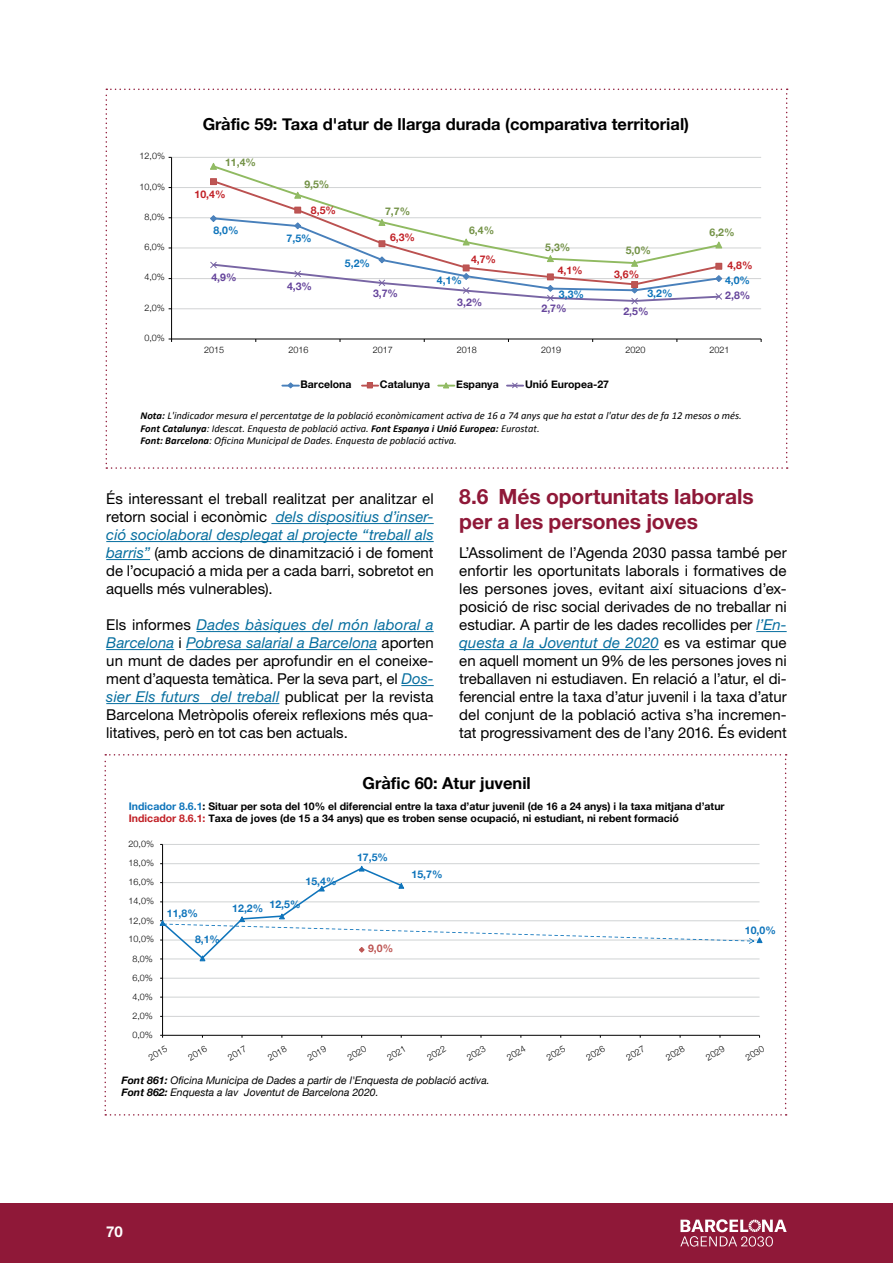
<style>
.page{position:relative;width:893px;height:1263px;background:#fff}
.page>*{position:absolute;margin:0;border:0;box-sizing:border-box;transform-origin:0 0}
.t1{font:700 21px/25.2px "Helvetica Neue LT Std";letter-spacing:-.005em;color:#8f1838}
.t2{font:700 16.5px "Helvetica Neue";color:#000}
.t3{font:15px/18px "Helvetica Neue LT Std";letter-spacing:-.005em;color:#000;text-align:justify}
.t4{font:700 15px "Helvetica Neue LT Std";color:#fff}
.t5{font:italic 10.5px/12.6px "Calibri";color:#000}
.t6{font:700 10.5px/12.6px "Helvetica Neue";color:#000}
.t7{font:italic 10.5px/12.6px "Helvetica Neue";color:#000}
.t8{font:700 10.5px "Helvetica Neue";color:#0e74bb}
.t9{font:700 10.5px "Helvetica Neue";color:#c12026}
.t10{font:700 10.5px "Helvetica Neue";color:#739246}
.t11{font:700 10.5px "Helvetica Neue";color:#65449b}
.t12{font:700 10.5px "Helvetica Neue";color:#bd5654}
.t13{font:300 9px "Helvetica Neue";color:#000}
.s1{font-weight:700}
.s2{font-style:italic;color:#066e9f}
.s3{color:#0e74bb}
.s4{color:#c12026}
</style>
<div class="page">
<div style="left:0;top:1203px;width:893px;height:60px;background:#8f1838"></div>
<svg style="left:680px;top:1219px;width:107px;height:27px"></svg>
<svg style="left:106px;top:89px;width:682px;height:380px"></svg>
<hr style="left:271px;top:523px;width:163px;height:1px;background:#066e9f">
<hr style="left:106px;top:541px;width:328px;height:1px;background:#066e9f">
<hr style="left:106px;top:559px;width:44px;height:1px;background:#066e9f">
<hr style="left:196px;top:631px;width:238px;height:1px;background:#066e9f">
<hr style="left:106px;top:649px;width:68px;height:1px;background:#066e9f">
<hr style="left:186px;top:649px;width:191px;height:1px;background:#066e9f">
<hr style="left:401px;top:685px;width:33px;height:1px;background:#066e9f">
<hr style="left:106px;top:703px;width:173px;height:1px;background:#066e9f">
<svg style="left:104px;top:754px;width:683px;height:361px"></svg>
<hr style="left:756px;top:631px;width:31px;height:1px;background:#066e9f">
<hr style="left:459px;top:649px;width:200px;height:1px;background:#066e9f">
<p class="t2" style="left:203px;top:112px;width:488px">Gràfic 59: Taxa d'atur de llarga durada (comparativa territorial)</p>
<p class="t13" style="left:140px;top:149px;width:27px">12,0%</p>
<p class="t10" style="left:225px;top:154px;width:32px">11,4%</p>
<p class="t13" style="left:140px;top:179px;width:27px">10,0%</p>
<p class="t9" style="left:195px;top:186px;width:32px">10,4%</p>
<p class="t10" style="left:304px;top:176px;width:27px">9,5%</p>
<p class="t13" style="left:144px;top:209px;width:22px">8,0%</p>
<p class="t9" style="left:311px;top:201px;width:27px">8,5%</p>
<p class="t10" style="left:385px;top:203px;width:27px">7,7%</p>
<p class="t13" style="left:144px;top:240px;width:22px">6,0%</p>
<p class="t13" style="left:144px;top:270px;width:22px">4,0%</p>
<p class="t13" style="left:144px;top:300px;width:22px">2,0%</p>
<p class="t8" style="left:213px;top:222px;width:27px">8,0%</p>
<p class="t11" style="left:211px;top:269px;width:27px">4,9%</p>
<p class="t8" style="left:287px;top:230px;width:27px">7,5%</p>
<p class="t11" style="left:287px;top:278px;width:27px">4,3%</p>
<p class="t8" style="left:345px;top:255px;width:27px">5,2%</p>
<p class="t9" style="left:390px;top:229px;width:27px">6,3%</p>
<p class="t11" style="left:373px;top:285px;width:27px">3,7%</p>
<p class="t10" style="left:469px;top:222px;width:27px">6,4%</p>
<p class="t8" style="left:437px;top:272px;width:27px">4,1%</p>
<p class="t9" style="left:471px;top:251px;width:27px">4,7%</p>
<p class="t11" style="left:457px;top:294px;width:27px">3,2%</p>
<p class="t10" style="left:545px;top:239px;width:27px">5,3%</p>
<p class="t10" style="left:626px;top:242px;width:27px">5,0%</p>
<p class="t9" style="left:558px;top:262px;width:27px">4,1%</p>
<p class="t9" style="left:614px;top:266px;width:27px">3,6%</p>
<p class="t8" style="left:559px;top:286px;width:27px">3,3%</p>
<p class="t8" style="left:647px;top:285px;width:27px">3,2%</p>
<p class="t11" style="left:541px;top:300px;width:27px">2,7%</p>
<p class="t11" style="left:623px;top:303px;width:27px">2,5%</p>
<p class="t10" style="left:709px;top:224px;width:27px">6,2%</p>
<p class="t9" style="left:727px;top:257px;width:27px">4,8%</p>
<p class="t8" style="left:725px;top:272px;width:27px">4,0%</p>
<p class="t11" style="left:725px;top:287px;width:27px">2,8%</p>
<p class="t13" style="left:144px;top:331px;width:22px">0,0%</p>
<p class="t13" style="left:204px;top:343px;width:22px">2015</p>
<p class="t13" style="left:288px;top:343px;width:22px">2016</p>
<p class="t13" style="left:373px;top:343px;width:22px">2017</p>
<p class="t13" style="left:457px;top:343px;width:22px">2018</p>
<p class="t13" style="left:541px;top:343px;width:22px">2019</p>
<p class="t13" style="left:625px;top:343px;width:22px">2020</p>
<p class="t13" style="left:710px;top:343px;width:22px">2021</p>
<p class="t6" style="left:301px;top:379px;width:52px">Barcelona</p>
<p class="t6" style="left:380px;top:379px;width:52px">Catalunya</p>
<p class="t6" style="left:456px;top:379px;width:44px">Espanya</p>
<p class="t6" style="left:525px;top:379px;width:85px">Unió Europea-27</p>
<p class="t5" style="left:140px;top:409px;width:603px"><span class="s1">Nota:</span> L'indicador mesura el percentatge de la població econòmicament activa de 16 a 74 anys que ha estat a l'atur des de fa 12 mesos o més.<br><span class="s1">Font Catalunya</span>: Idescat. Enquesta de població activa. <span class="s1">Font Espanya i Unió Europea:</span> Eurostat.<br><span class="s1">Font: Barcelona</span>: Oficina Municipal de Dades. Enquesta de població activa.</p>
<p class="t3" style="left:106px;top:489px;width:329px">És interessant el treball realitzat per analitzar el retorn social i econòmic <span class="s2">dels dispositius d’inser&shy;ció sociolaboral desplegat al projecte “treball als barris”</span> (amb accions de dinamització i de foment de l’ocupació a mida per a cada barri, sobretot en aquells més vulnerables).</p>
<p class="t3" style="left:106px;top:615px;width:329px">Els informes <span class="s2">Dades bàsiques del món laboral a Barcelona</span> i <span class="s2">Pobresa salarial a Barcelona</span> aporten un munt de dades per aprofundir en el coneixe&shy;ment d’aquesta temàtica. Per la seva part, el <span class="s2">Dos&shy;sier Els futurs del treball</span> publicat per la revista Barcelona Metròpolis ofereix reflexions més qua&shy;litatives, però en tot cas ben actuals.</p>
<h1 class="t1" style="left:459px;top:483px;width:296px">8.6 Més oportunitats laborals per a les persones joves</h1>
<p class="t3" style="left:459px;top:543px;width:329px">L’Assoliment de l’Agenda 2030 passa també per enfortir les oportunitats laborals i formatives de les persones joves, evitant així situacions d’ex&shy;posició de risc social derivades de no treballar ni estudiar. A partir de les dades recollides per <span class="s2">l’En&shy;questa a la Joventut de 2020</span> es va estimar que en aquell moment un 9% de les persones joves ni treballaven ni estudiaven. En relació a l’atur, el di&shy;ferencial entre la taxa d’atur juvenil i la taxa d’atur del conjunt de la població activa s’ha incremen&shy;tat progressivament des de l’any 2016. És evident</p>
<p class="t2" style="left:362px;top:770px;width:170px">Gràfic 60: Atur juvenil</p>
<p class="t6" style="left:129px;top:800px;width:597px"><span class="s3">Indicador 8.6.1</span>: Situar per sota del 10% el diferencial entre la taxa d’atur juvenil (de 16 a 24 anys) i la taxa mitjana d’atur<br><span class="s4">Indicador 8.6.1:</span> Taxa de joves (de 15 a 34 anys) que es troben sense ocupació, ni estudiant, ni rebent formació</p>
<p class="t13" style="left:129px;top:837px;width:27px">20,0%</p>
<p class="t13" style="left:129px;top:856px;width:27px">18,0%</p>
<p class="t13" style="left:129px;top:875px;width:27px">16,0%</p>
<p class="t13" style="left:129px;top:894px;width:27px">14,0%</p>
<p class="t13" style="left:129px;top:913px;width:27px">12,0%</p>
<p class="t13" style="left:129px;top:932px;width:27px">10,0%</p>
<p class="t13" style="left:132px;top:951px;width:22px">8,0%</p>
<p class="t13" style="left:132px;top:970px;width:22px">6,0%</p>
<p class="t13" style="left:132px;top:989px;width:22px">4,0%</p>
<p class="t13" style="left:132px;top:1008px;width:22px">2,0%</p>
<p class="t13" style="left:132px;top:1027px;width:22px">0,0%</p>
<p class="t8" style="left:167px;top:905px;width:32px">11,8%</p>
<p class="t8" style="left:195px;top:931px;width:27px">8,1%</p>
<p class="t8" style="left:306px;top:873px;width:32px">15,4%</p>
<p class="t8" style="left:232px;top:898px;width:70px">12,2% 12,5%</p>
<p class="t8" style="left:357px;top:849px;width:32px">17,5%</p>
<p class="t8" style="left:412px;top:866px;width:32px">15,7%</p>
<p class="t12" style="left:368px;top:940px;width:27px">9,0%</p>
<p class="t8" style="left:745px;top:922px;width:32px">10,0%</p>
<p class="t13" style="left:145px;top:1052px;width:22px;rotate:-30deg">2015</p>
<p class="t13" style="left:185px;top:1052px;width:22px;rotate:-30deg">2016</p>
<p class="t13" style="left:225px;top:1052px;width:22px;rotate:-30deg">2017</p>
<p class="t13" style="left:265px;top:1052px;width:22px;rotate:-30deg">2018</p>
<p class="t13" style="left:305px;top:1052px;width:22px;rotate:-30deg">2019</p>
<p class="t13" style="left:344px;top:1052px;width:22px;rotate:-30deg">2020</p>
<p class="t13" style="left:384px;top:1052px;width:22px;rotate:-30deg">2021</p>
<p class="t13" style="left:424px;top:1052px;width:22px;rotate:-30deg">2022</p>
<p class="t13" style="left:464px;top:1052px;width:22px;rotate:-30deg">2023</p>
<p class="t13" style="left:504px;top:1052px;width:22px;rotate:-30deg">2024</p>
<p class="t13" style="left:544px;top:1052px;width:22px;rotate:-30deg">2025</p>
<p class="t13" style="left:583px;top:1052px;width:22px;rotate:-30deg">2026</p>
<p class="t13" style="left:623px;top:1052px;width:22px;rotate:-30deg">2027</p>
<p class="t13" style="left:663px;top:1052px;width:22px;rotate:-30deg">2028</p>
<p class="t13" style="left:703px;top:1052px;width:22px;rotate:-30deg">2029</p>
<p class="t13" style="left:743px;top:1052px;width:22px;rotate:-30deg">2030</p>
<p class="t7" style="left:121px;top:1074px;width:370px"><span class="s1">Font 861:</span> Oficina Municipa de Dades a partir de l'Enquesta de població activa.<br><span class="s1">Font 862:</span> Enquesta a lav Joventut de Barcelona 2020.</p>
<p class="t4" style="left:106px;top:1222px;width:18px">70</p>
</div>
